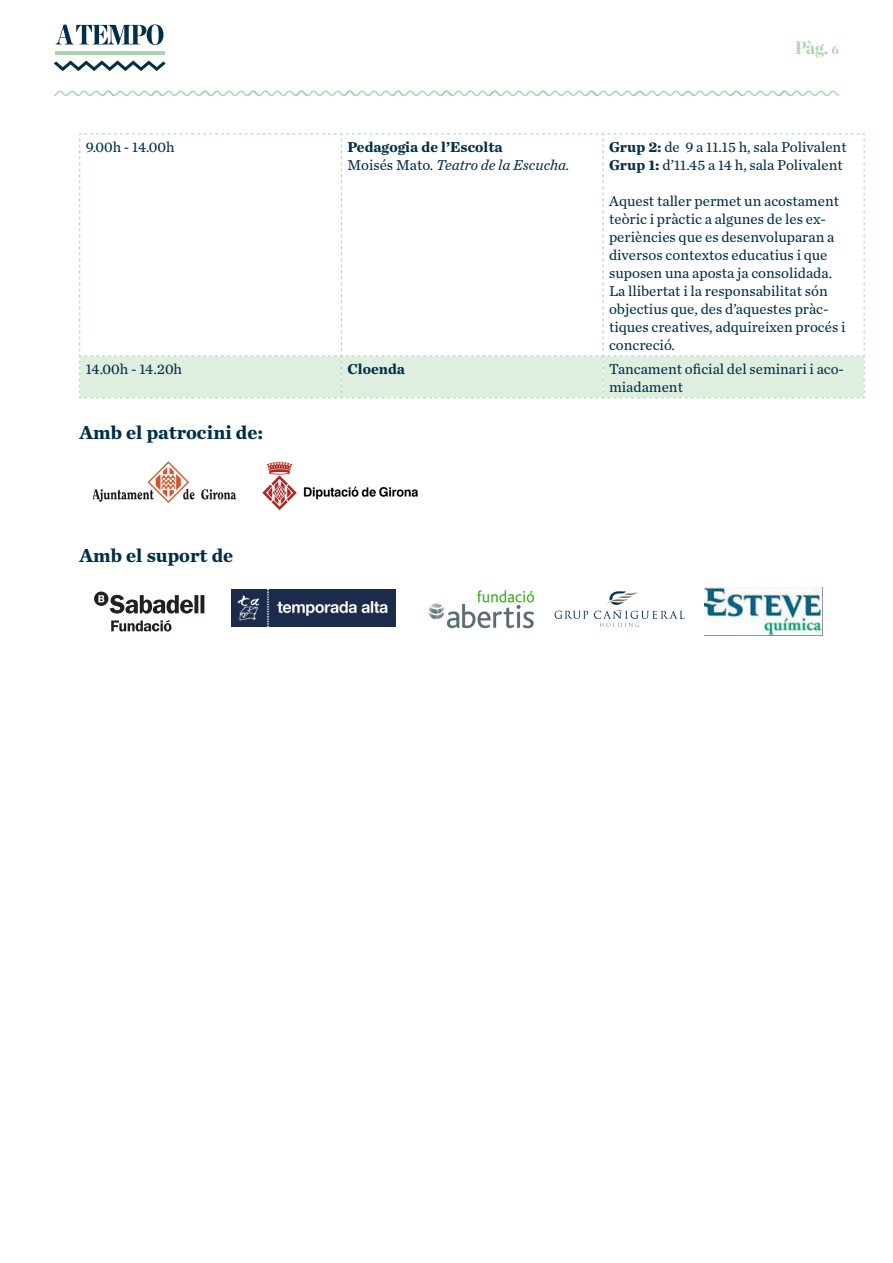
<style>
.page{position:relative;width:893px;height:1263px;background:#fff}
.page>*{position:absolute;margin:0;border:0;box-sizing:border-box;transform-origin:0 0}
.t1{font:700 19.5px "Chronicle Text G2";color:#012e48}
.t2{font:700 18px "Chronicle Display";color:#a5d6ae}
.t3{font:15px/18px "Chronicle Text G2";color:#012f49}
.t4{font:italic 15px "Chronicle Text G2";color:#012f49}
.t5{font:700 15px "Chronicle Text G2";color:#012f49}
.s1{font-style:normal}
.s2{font-weight:900;font-size:12px}
.s3{font-weight:700}
</style>
<div class="page">
<svg style="left:56px;top:24px;width:108px;height:21px"></svg>
<hr style="left:55px;top:51px;width:110px;height:4px;background:#a5d6ae">
<svg style="left:54px;top:60px;width:112px;height:11px"></svg>
<svg style="left:54px;top:90px;width:785px;height:7px"></svg>
<svg style="left:79px;top:133px;width:786px;height:266px"></svg>
<img style="left:94px;top:461px;width:143px;height:43px">
<img style="left:262px;top:461px;width:156px;height:50px">
<svg style="left:94px;top:591px;width:110px;height:40px"></svg>
<img style="left:231px;top:590px;width:164px;height:36px">
<img style="left:428px;top:590px;width:107px;height:38px">
<img style="left:704px;top:587px;width:119px;height:48px">
<svg style="left:594px;top:591px;width:91px;height:36px"></svg>
<svg style="left:554px;top:611px;width:34px;height:8px"></svg>
<p class="t3" style="left:86px;top:137px;width:91px">9.00h - 14.00h</p>
<p class="t5" style="left:347px;top:135px;width:157px">Pedagogia de l’Escolta</p>
<p class="t4" style="left:347px;top:153px;width:224px"><span class="s1">Moisés Mato.</span> Teatro de la Escucha.</p>
<p class="t2" style="left:795px;top:33px;width:46px">Pàg. <span class="s2">6</span></p>
<p class="t3" style="left:609px;top:137px;width:239px"><span class="s3">Grup 2:</span> de 9 a 11.15 h, sala Polivalent</p>
<p class="t3" style="left:609px;top:155px;width:235px"><span class="s3">Grup 1:</span> d’11.45 a 14 h, sala Polivalent</p>
<p class="t3" style="left:609px;top:191px;width:238px">Aquest taller permet un acostament teòric i pràctic a algunes de les ex&shy;periències que es desenvoluparan a diversos contextos educatius i que suposen una aposta ja consolidada.<br>La llibertat i la responsabilitat són objectius que, des d’aquestes pràc&shy;tiques creatives, adquireixen procés i concreció.</p>
<p class="t3" style="left:86px;top:359px;width:98px">14.00h - 14.20h</p>
<p class="t5" style="left:347px;top:357px;width:59px">Cloenda</p>
<p class="t3" style="left:609px;top:359px;width:237px">Tancament oficial del seminari i aco&shy;miadament</p>
<p class="t1" style="left:79px;top:417px;width:185px">Amb el patrocini de:</p>
<p class="t1" style="left:79px;top:540px;width:155px">Amb el suport de</p>
</div>
